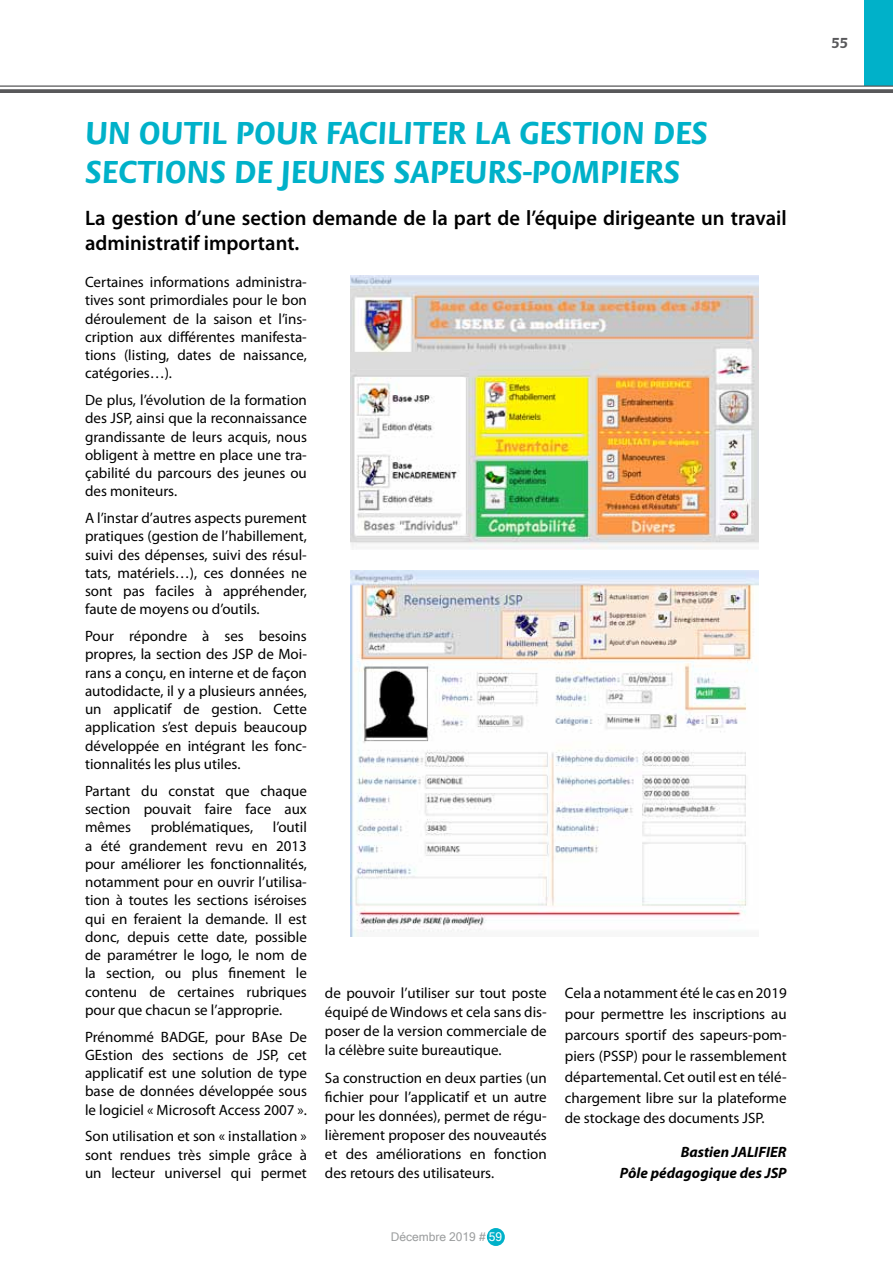
<style>
.page{position:relative;width:893px;height:1263px;background:#fff}
.page>*{position:absolute;margin:0;border:0;box-sizing:border-box;transform-origin:0 0}
.t1{font:700 33px/39.6px "Flora ITC";color:#00b1c9}
.t2{font:600 21px/25.2px "Myriad Pro";color:#000}
.t3{font:15px/18.3px "Myriad Pro";color:#000;text-align:justify}
.t4{font:italic 700 15px/20.9px "Myriad Pro";color:#000;text-align:right}
.t5{font:700 15px "Flora ITC";color:#58585a}
.t6{font:12px "Microsoft Sans Serif";color:#9c9e9f}
.s1{color:#fff}
</style>
<div class="page">
<div style="left:865px;top:0;width:28px;height:85px;background:#00b1c9"></div>
<hr style="left:0;top:85px;width:893px;height:2px;background:#58585a">
<svg style="left:0;top:89px;width:893px;height:4px;background:#626263"></svg>
<div style="left:487px;top:1228px;width:18px;height:18px;background:#00b1c9;border-radius:50%"></div>
<img style="left:350px;top:276px;width:408px;height:274px">
<img style="left:350px;top:570px;width:408px;height:366px">
<h1 class="t1" style="left:85px;top:113px;width:624px">UN OUTIL POUR FACILITER LA GESTION DES<br>SECTIONS DE JEUNES SAPEURS-POMPIERS</h1>
<h2 class="t2" style="left:85px;top:205px;width:703px">La gestion d’une section demande de la part de l’équipe dirigeante un travail administratif important.</h2>
<p class="t3" style="left:85px;top:273px;width:223px">Certaines informations administra&shy;tives sont primordiales pour le bon déroulement de la saison et l’ins&shy;cription aux différentes manifesta&shy;tions (listing, dates de naissance, catégories…).</p>
<p class="t3" style="left:85px;top:391px;width:223px">De plus, l’évolution de la formation des JSP, ainsi que la reconnaissance grandissante de leurs acquis, nous obligent à mettre en place une tra&shy;çabilité du parcours des jeunes ou des moniteurs.</p>
<p class="t3" style="left:85px;top:509px;width:223px">A l’instar d’autres aspects purement pratiques (gestion de l’habillement, suivi des dépenses, suivi des résul&shy;tats, matériels…), ces données ne sont pas faciles à appréhender, faute de moyens ou d’outils.</p>
<p class="t3" style="left:85px;top:627px;width:223px">Pour répondre à ses besoins propres, la section des JSP de Moi&shy;rans a conçu, en interne et de façon autodidacte, il y a plusieurs années, un applicatif de gestion. Cette application s’est depuis beaucoup développée en intégrant les fonc&shy;tionnalités les plus utiles.</p>
<p class="t3" style="left:85px;top:781px;width:223px">Partant du constat que chaque section pouvait faire face aux mêmes</p>
<p class="t3" style="left:85px;top:818px;width:223px;text-indent:188px">l’outil a été grandement revu en 2013 pour améliorer les fonctionnalités, notamment pour en ouvrir l’utilisa&shy;tion à toutes les sections iséroises qui en feraient la demande. Il est donc, depuis cette date, possible de paramétrer le logo, le nom de la section, ou plus finement le contenu de certaines rubriques pour que chacun se l’approprie.</p>
<p class="t3" style="left:85px;top:1027px;width:223px">Prénommé BADGE, pour BAse De GEstion des sections de JSP, cet applicatif est une solution de type base de données développée sous le logiciel « Microsoft Access 2007 ».</p>
<p class="t3" style="left:85px;top:1127px;width:223px">Son utilisation et son « installation » sont rendues très simple grâce à un lecteur universel qui permet</p>
<p class="t3" style="left:151px;top:818px;width:104px">problématiques,</p>
<p class="t3" style="left:325px;top:984px;width:223px;line-height:19px">de pouvoir l’utiliser sur tout poste équipé de Windows et cela sans dis&shy;poser de la version commerciale de la célèbre suite bureautique.</p>
<p class="t3" style="left:325px;top:1068px;width:223px;line-height:19px">Sa construction en deux parties (un fichier pour l’applicatif et un autre pour les données), permet de régu&shy;lièrement proposer des nouveautés et des améliorations en fonction des retours des utilisateurs.</p>
<p class="t3" style="left:565px;top:983px;width:223px;line-height:20.9px">Cela a notamment été le cas en 2019 pour permettre les inscriptions au parcours sportif des sapeurs-pom&shy;piers (PSSP) pour le rassemblement départemental. Cet outil est en télé&shy;chargement libre sur la plateforme de stockage des documents JSP.</p>
<p class="t4" style="left:620px;top:1141px;width:168px">Bastien JALIFIER<br>Pôle pédagogique des JSP</p>
<p class="t6" style="left:391px;top:1230px;width:113px">Décembre 2019 # <span class="s1">59</span></p>
<p class="t5" style="left:832px;top:34px;width:18px">55</p>
</div>
